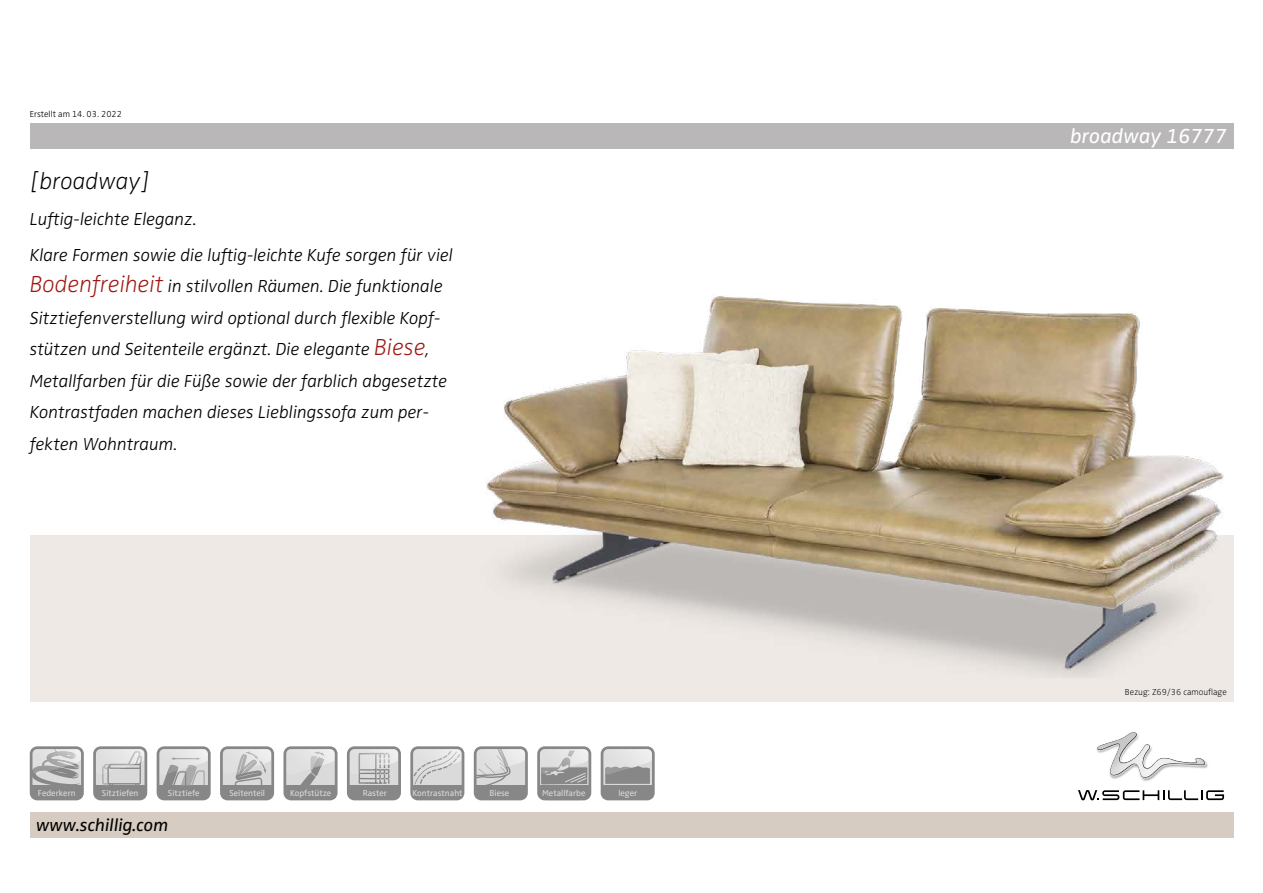
<style>
.page{position:relative;width:1263px;height:893px;background:#fff}
.page>*{position:absolute;margin:0;border:0;box-sizing:border-box;transform-origin:0 0}
.t1{font:italic 300 expanded 24px "Zwo Pro";color:#000}
.t2{font:italic 21px "Zwo Pro";color:#fff}
.t3{font:italic 300 18px/31.5px "Zwo Pro";color:#000}
.t4{font:italic 18px "Zwo Pro";color:#000}
.t5{font:300 expanded 9px "Zwo Pro";color:#000}
.t6{font:300 9px "Zwo Pro";color:#000}
.t7{font:8.85px "Zwo Pro";color:#dadada}
.s1{font-stretch:expanded;font-size:24px;color:#9e1510}
</style>
<div class="page">
<div style="left:30px;top:123px;width:1203px;height:26px;background:#b9b7b7"></div>
<div style="left:30px;top:535px;width:1203px;height:167px;background:#eee9e5"></div>
<div style="left:30px;top:812px;width:1203px;height:26px;background:#d6ccc1"></div>
<img style="left:486px;top:295px;width:738px;height:381px">
<svg style="left:474px;top:746px;width:54px;height:54px"></svg>
<svg style="left:93px;top:746px;width:54px;height:54px"></svg>
<svg style="left:220px;top:746px;width:54px;height:54px"></svg>
<svg style="left:30px;top:746px;width:54px;height:54px"></svg>
<div style="left:32px;top:785px;width:49px;height:13px;background:#878787"></div>
<svg style="left:157px;top:746px;width:54px;height:54px"></svg>
<svg style="left:283px;top:746px;width:55px;height:54px"></svg>
<svg style="left:410px;top:746px;width:54px;height:54px"></svg>
<div style="left:413px;top:785px;width:49px;height:13px;background:#878787"></div>
<svg style="left:347px;top:746px;width:54px;height:54px"></svg>
<svg style="left:601px;top:746px;width:54px;height:54px"></svg>
<div style="left:603px;top:785px;width:49px;height:13px;background:#878787"></div>
<div style="left:540px;top:785px;width:49px;height:13px;background:#878787"></div>
<svg style="left:541px;top:750px;width:46px;height:35px"></svg>
<div style="left:537px;top:746px;width:54px;height:54px;border:3px solid #878787;border-radius:6px"></div>
<svg style="left:1096px;top:749px;width:112px;height:30px"></svg>
<img style="left:1097px;top:732px;width:107px;height:45px">
<svg style="left:1078px;top:790px;width:146px;height:10px"></svg>
<p class="t6" style="left:30px;top:109px;width:94px">Erstellt am 14. 03. 2022</p>
<h1 class="t1" style="left:30px;top:167px;width:122px">[broadway]</h1>
<p class="t3" style="left:30px;top:201px;width:425px;line-height:35.7px">Luftig-leichte Eleganz.<br>Klare Formen sowie die luftig-leichte Kufe sorgen für viel</p>
<p class="t3" style="left:30px;top:271px;width:419px"><span class="s1">Bodenfreiheit</span> in stilvollen Räumen. Die funktionale Sitztiefenverstellung wird optional durch flexible Kopf&shy;stützen und Seitenteile ergänzt. Die elegante <span class="s1">Biese</span>, Metallfarben für die Füße sowie der farblich abgesetzte Kontrastfaden machen dieses Lieblingssofa zum per&shy;fekten Wohntraum.</p>
<p class="t7" style="left:38px;top:787px;width:39px">Federkern</p>
<p class="t7" style="left:102px;top:787px;width:38px">Sitztiefen</p>
<p class="t7" style="left:168px;top:787px;width:33px">Sitztiefe</p>
<p class="t7" style="left:229px;top:787px;width:37px">Seitenteil</p>
<p class="t7" style="left:290px;top:787px;width:43px">Kopfstütze</p>
<p class="t7" style="left:363px;top:787px;width:26px">Raster</p>
<p class="t7" style="left:412px;top:787px;width:52px">Kontrastnaht</p>
<p class="t7" style="left:490px;top:787px;width:21px">Biese</p>
<p class="t7" style="left:618px;top:787px;width:20px">leger</p>
<p class="t7" style="left:542px;top:788px;width:45px">Metallfarbe</p>
<p class="t4" style="left:36px;top:815px;width:134px">www.schillig.com</p>
<p class="t2" style="left:1070px;top:124px;width:158px">broadway 16777</p>
<p class="t5" style="left:1125px;top:687px;width:103px">Bezug: Z69/36 camouflage</p>
</div>
